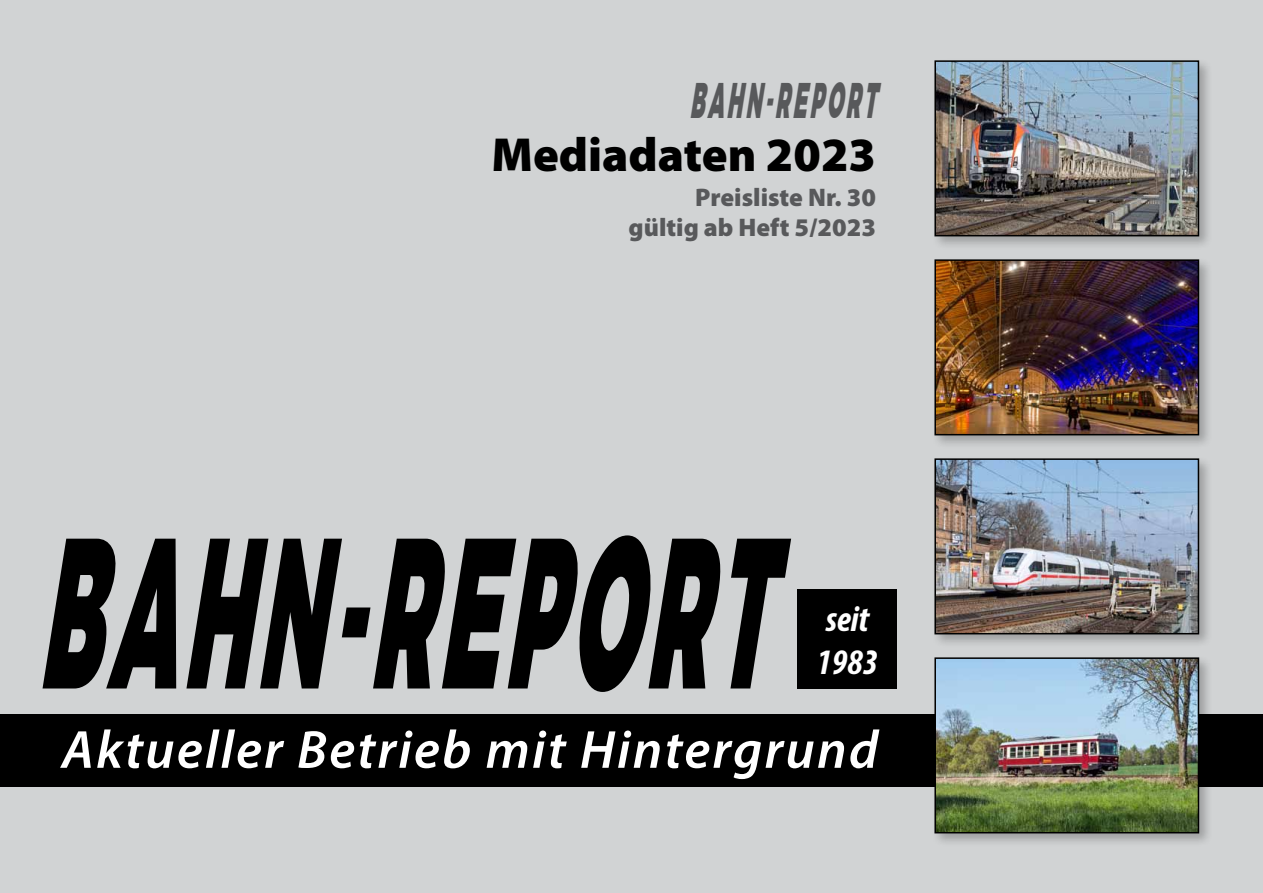
<style>
.page{position:relative;width:1263px;height:893px;background:#d1d3d4}
.page>*{position:absolute;margin:0;border:0;box-sizing:border-box;transform-origin:0 0}
.t1{font:italic 900 213.75px "Argentum Sans";color:#000;scale:.4 1}
.t2{font:italic 600 54px "Myriad Pro";letter-spacing:.04em;color:#fff}
.t3{font:italic 900 49.8px "Argentum Sans";color:#58595b;scale:.4 1}
.t4{font:900 48px "Myriad Pro";color:#000}
.t5{font:italic 700 condensed 36px/43.2px "Myriad Pro";color:#fff}
.t6{font:900 25.5px/30.6px "Myriad Pro";color:#58595b;text-align:right}
</style>
<div class="page">
<div style="left:0;top:714px;width:1263px;height:73px;background:#000"></div>
<div style="left:931px;top:654px;width:282px;height:193px;background:#000;opacity:.25"></div>
<img style="left:937px;top:660px;width:259px;height:170px">
<div style="left:934px;top:657px;width:265px;height:176px;border:2px solid #000"></div>
<div style="left:931px;top:455px;width:282px;height:193px;background:#000;opacity:.25"></div>
<img style="left:937px;top:461px;width:259px;height:170px">
<div style="left:934px;top:458px;width:265px;height:176px;border:2px solid #000"></div>
<div style="left:931px;top:256px;width:282px;height:193px;background:#000;opacity:.25"></div>
<img style="left:937px;top:262px;width:259px;height:170px">
<div style="left:934px;top:259px;width:265px;height:176px;border:2px solid #000"></div>
<div style="left:931px;top:57px;width:282px;height:193px;background:#000;opacity:.25"></div>
<img style="left:937px;top:63px;width:259px;height:170px">
<div style="left:934px;top:60px;width:265px;height:176px;border:2px solid #000"></div>
<div style="left:797px;top:589px;width:100px;height:100px;background:#000"></div>
<h3 class="t3" style="left:690px;top:59px;width:496px">BAHN-REPOR T</h3>
<h3 class="t4" style="left:491px;top:127px;width:386px">Mediadaten 2023</h3>
<p class="t6" style="left:629px;top:182px;width:249px">Preisliste Nr. 30 gültig ab Heft 5/2023</p>
<h1 class="t1" style="left:38px;top:437px;width:1825px">BAHN -REPORT</h1>
<h2 class="t2" style="left:62px;top:715px;width:818px">Aktueller Betrieb mit Hintergrund</h2>
<h3 class="t5" style="left:816px;top:596px;width:63px">seit<br>1983</h3>
</div>
